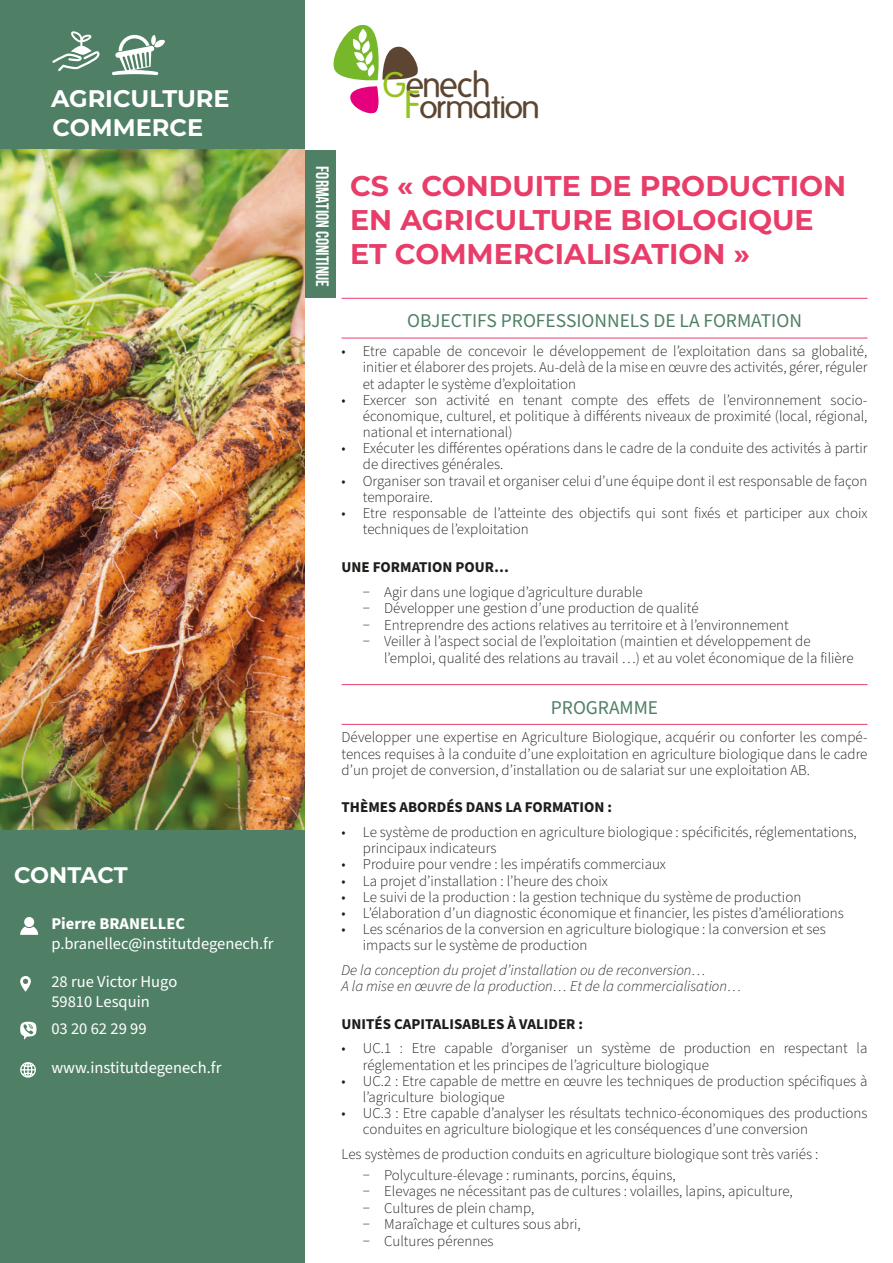
<style>
.page{position:relative;width:893px;height:1263px;background:#fff}
.page>*{position:absolute;margin:0;border:0;box-sizing:border-box;transform-origin:0 0}
.t1{font:34.65px "Folks";letter-spacing:-.025em;color:#5c4531}
.t2{font:31.2px "Folks";letter-spacing:-.06em;color:#5c4531;scale:1.11 1}
.t3{font:700 28.5px/34.2px "Montserrat";color:#e83d69}
.t4{font:700 24px "Montserrat";color:#fff}
.t5{font:700 22.5px "Montserrat";letter-spacing:-.01em;color:#fff}
.t6{font:19.5px "Source Sans Pro";color:#4f8066}
.t7{font:700 18px "Bebas Neue";color:#fff}
.t8{font:16.5px/19.8px "Source Sans Pro";color:#fff}
.t9{font:700 16.5px "Source Sans Pro";color:#fff}
.t10{font:300 15px/16.2px "Source Sans Pro";color:#1d1d1b}
.t11{font:italic 300 15px/16.2px "Source Sans Pro";color:#1d1d1b}
.t12{font:700 15px "Source Sans Pro";color:#1d1d1b}
.s1{color:#96c11f}
.s2{font-size:38.1px;color:#96c11f}
</style>
<div class="page">
<div style="left:0;top:0;width:305px;height:1263px;background:#4f8066"></div>
<div style="left:303px;top:150px;width:33px;height:148px;background:#4f8066"></div>
<img style="left:0;top:150px;width:305px;height:679px">
<svg style="left:333px;top:25px;width:85px;height:89px"></svg>
<svg style="left:20px;top:917px;width:18px;height:18px"></svg>
<svg style="left:20px;top:976px;width:11px;height:16px"></svg>
<svg style="left:20px;top:1021px;width:17px;height:19px"></svg>
<svg style="left:20px;top:1062px;width:16px;height:15px"></svg>
<hr style="left:342px;top:298px;width:525px;height:1px;background:#e83d69">
<hr style="left:342px;top:338px;width:525px;height:1px;background:#e83d69">
<hr style="left:342px;top:684px;width:525px;height:1px;background:#e83d69">
<hr style="left:342px;top:724px;width:525px;height:1px;background:#e83d69">
<svg style="left:52px;top:31px;width:48px;height:40px"></svg>
<svg style="left:112px;top:34px;width:53px;height:41px"></svg>
<h3 class="t4" style="left:51px;top:82px;width:180px">AGRICULTURE</h3>
<h3 class="t4" style="left:52px;top:110px;width:152px">COMMERCE</h3>
<h3 class="t5" style="left:14px;top:859px;width:115px">CONTACT</h3>
<p class="t9" style="left:51px;top:912px;width:135px">Pierre BRANELLEC</p>
<p class="t8" style="left:51px;top:934px;width:224px">p.branellec@institutdegenech.fr</p>
<p class="t8" style="left:51px;top:972px;width:127px">28 rue Victor Hugo<br>59810 Lesquin</p>
<p class="t8" style="left:51px;top:1019px;width:97px">03 20 62 29 99</p>
<p class="t8" style="left:51px;top:1058px;width:172px">www.institutdegenech.fr</p>
<h1 class="t1" style="left:382px;top:66px;width:110px"><span class="s1">G</span>enech</h1>
<h2 class="t2" style="left:404px;top:90px;width:124px"><span class="s2">F</span>ormation</h2>
<p class="t7" style="left:332px;top:166px;width:122px;rotate:90deg">Formation Conitinue</p>
<h3 class="t3" style="left:350px;top:167px;width:497px">CS « CONDUITE DE PRODUCTION<br>EN AGRICULTURE BIOLOGIQUE<br>ET COMMERCIALISATION »</h3>
<h3 class="t6" style="left:407px;top:308px;width:396px">OBJECTIFS PROFESSIONNELS DE LA FORMATION</h3>
<p class="t10" style="left:363px;top:343px;width:506px;text-align:justify;text-indent:-21px">• Etre capable de concevoir le développement de l’exploitation dans sa globalité, initier et élaborer des projets. Au-delà de la mise en œuvre des activités, gérer, réguler et adapter le système d’exploitation</p>
<p class="t10" style="left:363px;top:392px;width:506px;text-align:justify;text-indent:-21px">• Exercer son activité en tenant compte des effets de l’environnement socio&shy;économique, culturel, et politique à différents niveaux de proximité (local, régional, national et international)</p>
<p class="t10" style="left:363px;top:441px;width:506px;text-indent:-21px">• Exécuter les différentes opérations dans le cadre de la conduite des activités à partir de directives générales.</p>
<p class="t10" style="left:363px;top:473px;width:506px;text-indent:-21px">• Organiser son travail et organiser celui d’une équipe dont il est responsable de façon temporaire.</p>
<p class="t10" style="left:363px;top:505px;width:506px;text-indent:-21px">• Etre responsable de l’atteinte des objectifs qui sont fixés et participer aux choix techniques de l’exploitation</p>
<p class="t12" style="left:342px;top:556px;width:169px">UNE FORMATION POUR…</p>
<p class="t10" style="left:363px;top:584px;width:281px">− Agir dans une logique d’agriculture durable</p>
<p class="t10" style="left:363px;top:601px;width:337px">− Développer une gestion d’une production de qualité</p>
<p class="t10" style="left:363px;top:617px;width:428px">− Entreprendre des actions relatives au territoire et à l’environnement</p>
<p class="t10" style="left:363px;top:634px;width:449px">− Veiller à l’aspect social de l’exploitation (maintien et développement de</p>
<p class="t10" style="left:384px;top:650px;width:471px">l’emploi, qualité des relations au travail …) et au volet économique de la filière</p>
<h3 class="t6" style="left:551px;top:694px;width:109px">PROGRAMME</h3>
<p class="t10" style="left:342px;top:730px;width:527px;text-align:justify">Développer une expertise en Agriculture Biologique, acquérir ou conforter les compé&shy;tences requises à la conduite d’une exploitation en agriculture biologique dans le cadre d’un projet de conversion, d’installation ou de salariat sur une exploitation AB.</p>
<p class="t12" style="left:342px;top:797px;width:272px">THÈMES ABORDÉS DANS LA FORMATION :</p>
<p class="t10" style="left:363px;top:824px;width:495px;text-indent:-21px">• Le système de production en agriculture biologique : spécificités, réglementations, principaux indicateurs</p>
<p class="t10" style="left:342px;top:857px;width:326px">• Produire pour vendre : les impératifs commerciaux</p>
<p class="t10" style="left:342px;top:873px;width:268px">• La projet d’installation : l’heure des choix</p>
<p class="t10" style="left:342px;top:889px;width:461px">• Le suivi de la production : la gestion technique du système de production</p>
<p class="t10" style="left:342px;top:905px;width:504px">• L’élaboration d’un diagnostic économique et financier, les pistes d’améliorations</p>
<p class="t10" style="left:363px;top:921px;width:464px;text-indent:-21px">• Les scénarios de la conversion en agriculture biologique : la conversion et ses impacts sur le système de production</p>
<p class="t11" style="left:342px;top:962px;width:401px">De la conception du projet d’installation ou de reconversion…<br>A la mise en œuvre de la production… Et de la commercialisation…</p>
<p class="t12" style="left:342px;top:1013px;width:243px">UNITÉS CAPITALISABLES À VALIDER :</p>
<p class="t10" style="left:363px;top:1041px;width:506px;text-indent:-21px">• UC.1 : Etre capable d’organiser un système de production en respectant la réglementation et les principes de l’agriculture biologique</p>
<p class="t10" style="left:363px;top:1073px;width:506px;text-indent:-21px">• UC.2 : Etre capable de mettre en œuvre les techniques de production spécifiques à l’agriculture biologique</p>
<p class="t10" style="left:363px;top:1105px;width:506px;text-indent:-21px">• UC.3 : Etre capable d’analyser les résultats technico-économiques des productions conduites en agriculture biologique et les conséquences d’une conversion</p>
<p class="t10" style="left:363px;top:1144px;width:457px;line-height:20.7px;text-indent:-21px">Les systèmes de production conduits en agriculture biologique sont très variés : − Polyculture-élevage : ruminants, porcins, équins,</p>
<p class="t10" style="left:363px;top:1183px;width:431px">− Elevages ne nécessitant pas de cultures : volailles, lapins, apiculture, − Cultures de plein champ,<br>− Maraîchage et cultures sous abri,<br>− Cultures pérennes</p>
</div>
